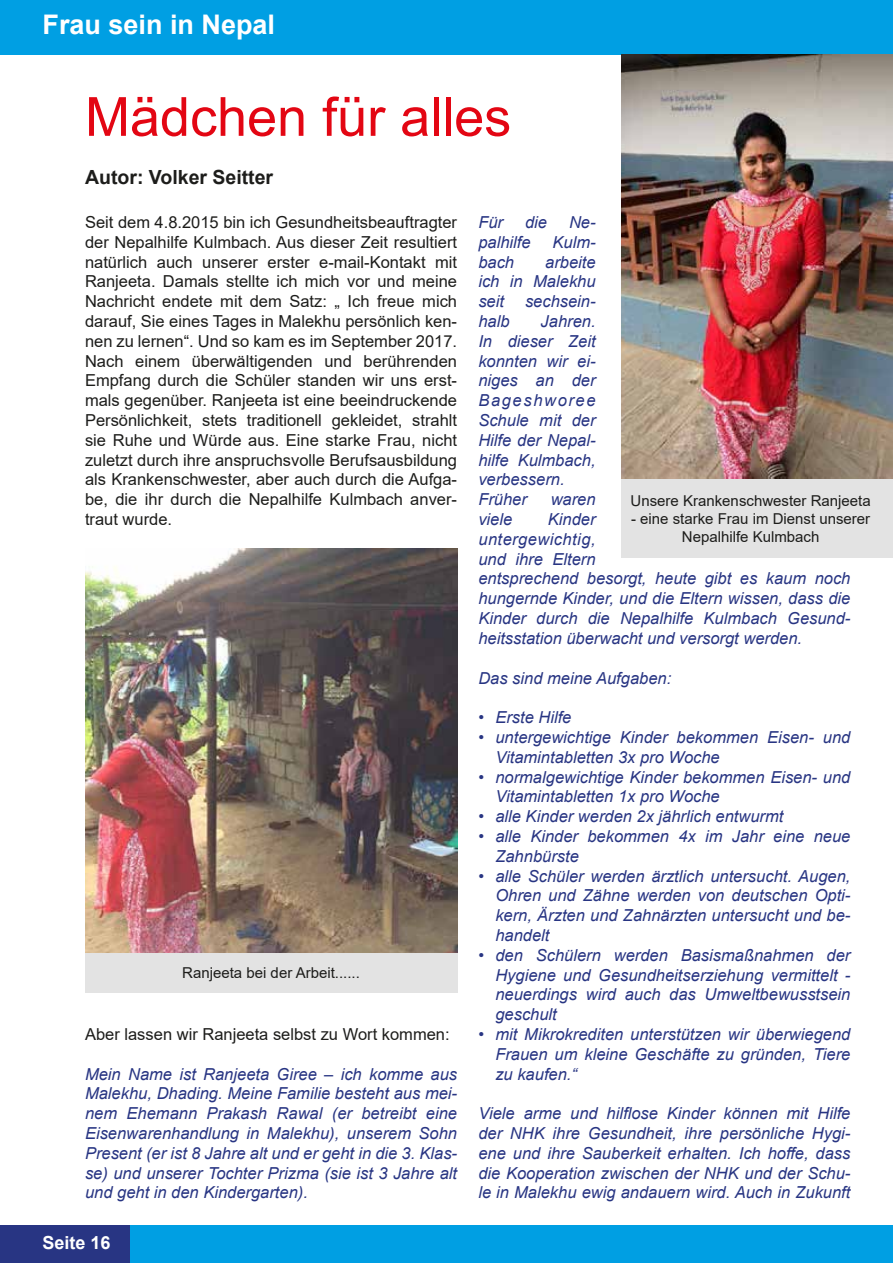
<style>
.page{position:relative;width:893px;height:1263px;background:#fff}
.page>*{position:absolute;margin:0;border:0;box-sizing:border-box;transform-origin:0 0}
.t1{font:54px "Arial";color:#e30613}
.t2{font:700 27px "Arial";color:#fff}
.t3{font:700 19.5px "Arial";color:#1d1d1b}
.t4{font:700 18px "Arial";color:#fff}
.t5{font:italic 16.5px/19.8px "Arial";color:#283583;text-align:justify}
.t6{font:16.5px/19.8px "Arial";color:#1d1d1b;text-align:justify}
.t7{font:15px/18px "Arial";color:#1d1d1b;text-align:center}
</style>
<div class="page">
<div style="left:0;top:1225px;width:893px;height:38px;background:#009fe3"></div>
<div style="left:0;top:1225px;width:129px;height:38px;background:#283583"></div>
<div style="left:0;top:0;width:893px;height:55px;background:#009fe3"></div>
<img style="left:621px;top:55px;width:272px;height:424px">
<img style="left:85px;top:549px;width:372px;height:404px">
<div style="left:621px;top:479px;width:272px;height:79px;background:#e3e3e3"></div>
<div style="left:85px;top:953px;width:372px;height:39px;background:#e3e3e3"></div>
<h2 class="t2" style="left:43px;top:10px;width:234px">Frau sein in Nepal</h2>
<h1 class="t1" style="left:85px;top:87px;width:428px">Mädchen für alles</h1>
<p class="t3" style="left:85px;top:167px;width:190px">Autor: Volker Seitter</p>
<p class="t6" style="left:85px;top:212px;width:374px">Seit dem 4.8.2015 bin ich Gesundheitsbeauftragter der Nepalhilfe Kulmbach. Aus dieser Zeit resultiert natürlich auch unserer erster e-mail-Kontakt mit Ranjeeta. Damals stellte ich mich vor und meine Nachricht endete mit dem Satz: „ Ich freue mich darauf, Sie eines Tages in Malekhu persönlich ken&shy;nen zu lernen“. Und so kam es im September 2017.<br>Nach einem überwältigenden und berührenden Empfang durch die Schüler standen wir uns erst&shy;mals gegenüber. Ranjeeta ist eine beeindruckende Persönlichkeit, stets traditionell gekleidet, strahlt sie Ruhe und Würde aus. Eine starke Frau, nicht zuletzt durch ihre anspruchsvolle Berufsausbildung als Krankenschwester, aber auch durch die Aufga&shy;be, die ihr durch die Nepalhilfe Kulmbach anver&shy;traut wurde.</p>
<p class="t7" style="left:182px;top:964px;width:179px">Ranjeeta bei der Arbeit......</p>
<p class="t6" style="left:85px;top:1024px;width:366px">Aber lassen wir Ranjeeta selbst zu Wort kommen:</p>
<p class="t5" style="left:85px;top:1064px;width:374px">Mein Name ist Ranjeeta Giree – ich komme aus Malekhu, Dhading. Meine Familie besteht aus mei&shy;nem Ehemann Prakash Rawal (er betreibt eine Eisenwarenhandlung in Malekhu), unserem Sohn Present (er ist 8 Jahre alt und er geht in die 3. Klas&shy;se) und unserer Tochter Prizma (sie ist 3 Jahre alt und geht in den Kindergarten).</p>
<p class="t4" style="left:43px;top:1233px;width:70px">Seite 16</p>
<p class="t5" style="left:478px;top:212px;width:26px">Für</p>
<p class="t5" style="left:525px;top:212px;width:24px">die</p>
<p class="t5" style="left:569px;top:212px;width:28px">Ne-</p>
<p class="t5" style="left:478px;top:232px;width:54px">palhilfe</p>
<p class="t5" style="left:552px;top:232px;width:45px">Kulm-</p>
<p class="t5" style="left:478px;top:252px;width:37px">bach</p>
<p class="t5" style="left:478px;top:252px;width:119px;text-indent:67px">arbeite ich in Malekhu seit</p>
<p class="t5" style="left:525px;top:292px;width:72px">sechsein-</p>
<p class="t5" style="left:478px;top:311px;width:33px">halb</p>
<p class="t5" style="left:478px;top:311px;width:119px;text-align:left;text-indent:62px">Jahren.<br>In dieser Zeit konnten wir ei&shy;niges an der<br>Bageshworee<br>Schule mit der<br>Hilfe der Nepal&shy;hilfe Kulmbach, verbessern.<br>Früher</p>
<p class="t7" style="left:631px;top:492px;width:242px">Unsere Krankenschwester Ranjeeta</p>
<p class="t7" style="left:631px;top:510px;width:241px">- eine starke Frau im Dienst unserer<br>Nepalhilfe Kulmbach</p>
<p class="t5" style="left:551px;top:490px;width:46px">waren</p>
<p class="t5" style="left:478px;top:509px;width:374px;text-align:left;text-indent:70px">Kinder<br>untergewichtig,<br>und ihre Eltern<br>entsprechend besorgt, heute gibt es kaum noch hungernde Kinder, und die Eltern wissen, dass die<br>Kinder durch die Nepalhilfe Kulmbach Gesund&shy;heitsstation überwacht und versorgt werden.</p>
<p class="t5" style="left:478px;top:668px;width:194px">Das sind meine Aufgaben:</p>
<p class="t5" style="left:478px;top:707px;width:95px">• Erste Hilfe</p>
<p class="t5" style="left:495px;top:727px;width:357px;text-indent:-17px">• untergewichtige Kinder bekommen Eisen- und<br>Vitamintabletten 3x pro Woche</p>
<p class="t5" style="left:495px;top:767px;width:357px;text-indent:-17px">• normalgewichtige Kinder bekommen Eisen- und<br>Vitamintabletten 1x pro Woche</p>
<p class="t5" style="left:478px;top:806px;width:306px">• alle Kinder werden 2x jährlich entwurmt</p>
<p class="t5" style="left:495px;top:826px;width:357px;text-indent:-17px">• alle Kinder bekommen 4x im Jahr eine neue<br>Zahnbürste</p>
<p class="t5" style="left:495px;top:866px;width:357px;text-indent:-17px">• alle Schüler werden ärztlich untersucht. Augen, Ohren und Zähne werden von deutschen Opti&shy;kern, Ärzten und Zahnärzten untersucht und be&shy;handelt</p>
<p class="t5" style="left:495px;top:945px;width:357px;text-indent:-17px">• den Schülern werden Basismaßnahmen der Hygiene und Gesundheitserziehung vermittelt - neuerdings wird auch das Umweltbewusstsein geschult</p>
<p class="t5" style="left:495px;top:1024px;width:357px;text-indent:-17px">• mit Mikrokrediten unterstützen wir überwiegend Frauen um kleine Geschäfte zu gründen, Tiere zu kaufen.“</p>
<p class="t5" style="left:478px;top:1103px;width:374px">Viele arme und hilflose Kinder können mit Hilfe der NHK ihre Gesundheit, ihre persönliche Hygi&shy;ene und ihre Sauberkeit erhalten. Ich hoffe, dass die Kooperation zwischen der NHK und der Schu&shy;le in Malekhu ewig andauern wird. Auch in Zukunft</p>
<p class="t5" style="left:478px;top:509px;width:35px">viele</p>
</div>
